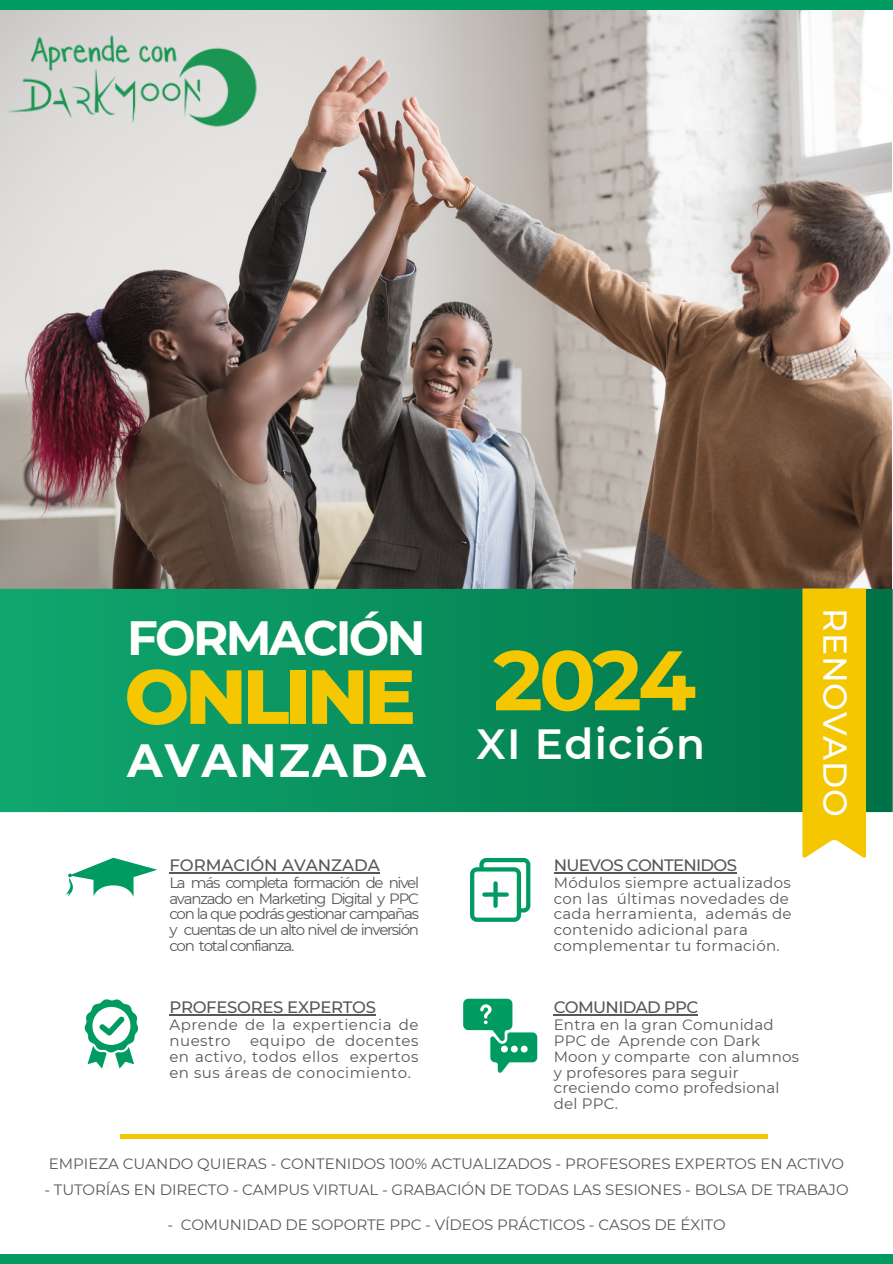
<style>
.page{position:relative;width:893px;height:1264px;background:#fff}
.page>*{position:absolute;margin:0;border:0;box-sizing:border-box;transform-origin:0 0}
.t1{font:700 84.3px "Montserrat";color:#f4c700}
.t2{font:800 76.5px "Montserrat";letter-spacing:-.055em;color:#f4c700}
.t3{font:700 48px "Montserrat";letter-spacing:-.055em;color:#fff}
.t4{font:700 46.5px "Montserrat";letter-spacing:.045em;color:#fff}
.t5{font:600 42.15px "Montserrat";letter-spacing:.03em;color:#fff}
.t6{font:500 33px "Montserrat";letter-spacing:.025em;color:#fff}
.t7{font:500 16.5px "Montserrat";letter-spacing:-.04em;color:#575756}
.t8{font:500 16.5px "Montserrat";letter-spacing:-.02em;color:#575756}
.t9{font:500 16.5px "Montserrat";color:#575756}
.t10{font:15px/15.8px "Montserrat";letter-spacing:.015em;color:#575756;text-align:justify}
.t11{font:15px "Montserrat";letter-spacing:-.005em;color:#575756}
.t12{font:15px/15.8px "Montserrat";letter-spacing:.035em;color:#575756}
</style>
<div class="page">
<img style="left:0;top:9px;width:891px;height:579px">
<div style="left:0;top:588px;width:892px;height:224px;background:linear-gradient(to right,#10a76f,#007147)"></div>
<div style="left:802px;top:588px;width:63px;height:269px;background:#f4c700"></div>
<div style="left:0;top:1254px;width:892px;height:9px;background:#009b61"></div>
<div style="left:0;top:0;width:892px;height:9px;background:#009b61"></div>
<svg style="left:65px;top:857px;width:92px;height:40px"></svg>
<svg style="left:85px;top:999px;width:53px;height:69px"></svg>
<svg style="left:470px;top:858px;width:60px;height:63px"></svg>
<svg style="left:463px;top:998px;width:74px;height:74px"></svg>
<hr style="left:120px;top:1134px;width:647px;height:4px;background:#f4c700">
<img style="left:0;top:17px;width:264px;height:120px">
<hr style="left:169px;top:872px;width:211px;height:1px;background:#575756">
<hr style="left:169px;top:1014px;width:206px;height:1px;background:#575756">
<hr style="left:553px;top:872px;width:183px;height:1px;background:#575756">
<hr style="left:553px;top:1014px;width:144px;height:1px;background:#575756">
<h3 class="t3" style="left:127px;top:608px;width:300px">FORMACIÓN</h3>
<h2 class="t2" style="left:124px;top:650px;width:292px">ONLINE</h2>
<h4 class="t4" style="left:127px;top:732px;width:300px">AVANZADA</h4>
<p class="t9" style="left:169px;top:855px;width:212px">FORMACIÓN AVANZADA</p>
<p class="t10" style="left:169px;top:874px;width:251px">La más completa formación de nivel avanzado en Marketing Digital y PPC con la que podrás gestionar campañas y cuentas de un alto nivel de inversión con total confianza.</p>
<p class="t8" style="left:169px;top:997px;width:208px">PROFESORES EXPERTOS</p>
<p class="t12" style="left:169px;top:1016px;width:250px">Aprende de la expertiencia de nuestro</p>
<p class="t10" style="left:169px;top:1032px;width:250px;text-indent:81px">equipo de docentes en activo, todos ellos expertos en sus áreas de conocimiento.</p>
<h3 class="t1" style="left:493px;top:628px;width:204px">2024</h3>
<p class="t5" style="left:476px;top:718px;width:230px">XI Edición</p>
<p class="t7" style="left:553px;top:855px;width:185px">NUEVOS CONTENIDOS</p>
<p class="t10" style="left:553px;top:874px;width:239px;text-align:left">Módulos siempre actualizados con las últimas novedades de cada herramienta, además de contenido adicional para complementar tu formación.</p>
<p class="t7" style="left:553px;top:997px;width:146px">COMUNIDAD PPC</p>
<p class="t10" style="left:553px;top:1016px;width:247px;text-align:left">Entra en la gran Comunidad<br>PPC de Aprende con Dark<br>Moon y comparte con alumnos y profesores para seguir creciendo como profedsional del PPC.</p>
<p class="t6" style="left:855px;top:608px;width:211px;rotate:90deg">RENOVADO</p>
<h1 class="t10" style="left:49px;top:1155px;width:796px">EMPIEZA CUANDO QUIERAS - CONTENIDOS 100% ACTUALIZADOS - PROFESORES EXPERTOS EN ACTIVO</h1>
<h1 class="t11" style="left:44px;top:1180px;width:805px">- TUTORÍAS EN DIRECTO - CAMPUS VIRTUAL - GRABACIÓN DE TODAS LAS SESIONES - BOLSA DE TRABAJO</h1>
<h1 class="t11" style="left:167px;top:1215px;width:559px">- COMUNIDAD DE SOPORTE PPC - VÍDEOS PRÁCTICOS - CASOS DE ÉXITO</h1>
</div>
